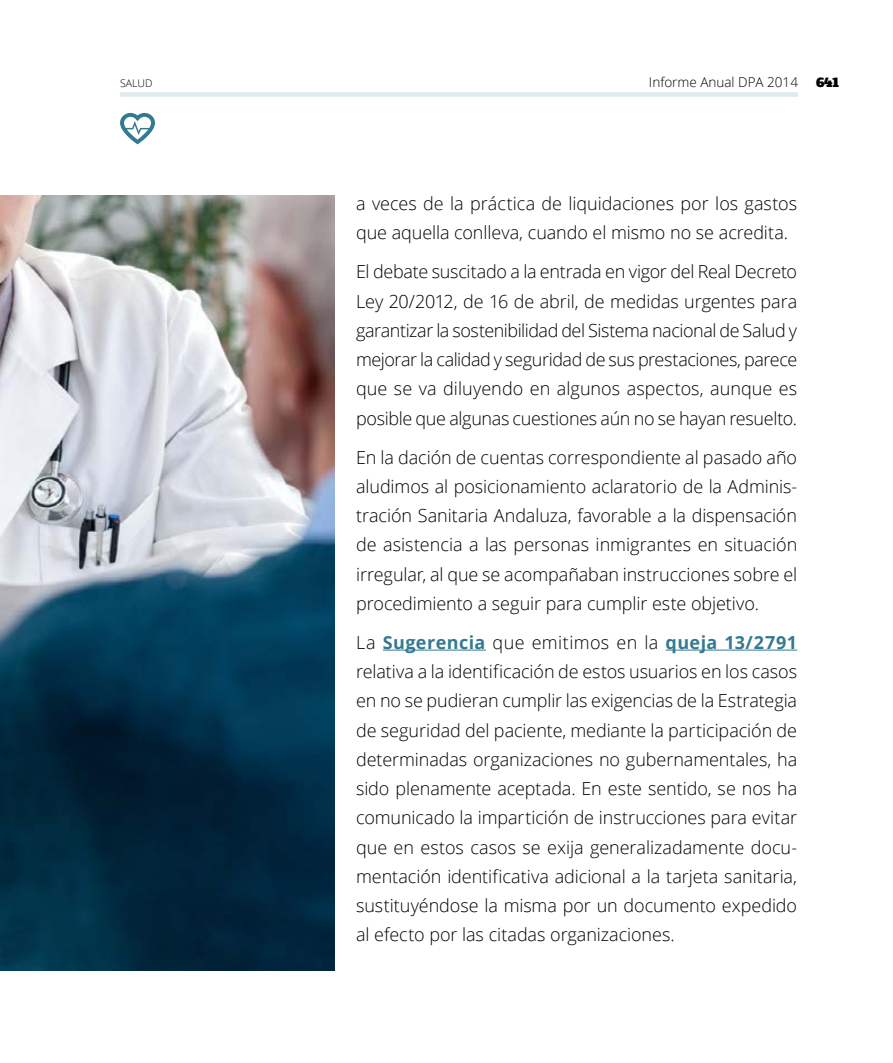
<style>
.page{position:relative;width:893px;height:1063px;background:#fff}
.page>*{position:absolute;margin:0;border:0;box-sizing:border-box;transform-origin:0 0}
.t1{font:300 18px/29.2px "Open Sans";letter-spacing:-.005em;color:#000;text-align:justify}
.t2{font:300 13.5px "Open Sans";color:#000}
.t3{font:12px "Alfa Slab One";color:#000}
.t4{font:300 10.5px "Open Sans";color:#000}
.s1{font-weight:700;color:#337a91}
</style>
<div class="page">
<div style="left:120px;top:92px;width:678px;height:5px;background:#deeaed"></div>
<svg style="left:120px;top:113px;width:35px;height:31px"></svg>
<hr style="left:383px;top:650px;width:103px;height:1px;background:#337a91">
<hr style="left:666px;top:650px;width:131px;height:1px;background:#337a91">
<img style="left:0;top:196px;width:335px;height:774px">
<p class="t4" style="left:120px;top:75px;width:34px">SALUD</p>
<p class="t2" style="left:649px;top:72px;width:151px">Informe Anual DPA 2014</p>
<p class="t3" style="left:816px;top:74px;width:24px">641</p>
<p class="t1" style="left:356px;top:188px;width:443px">a veces de la práctica de liquidaciones por los gastos que aquella conlleva, cuando el mismo no se acredita.</p>
<p class="t1" style="left:356px;top:257px;width:443px">El debate suscitado a la entrada en vigor del Real Decreto Ley 20/2012, de 16 de abril, de medidas urgentes para garantizar la sostenibilidad del Sistema nacional de Salud y mejorar la calidad y seguridad de sus prestaciones, parece que se va diluyendo en algunos aspectos, aunque es posible que algunas cuestiones aún no se hayan resuelto.</p>
<p class="t1" style="left:356px;top:442px;width:443px">En la dación de cuentas correspondiente al pasado año aludimos al posicionamiento aclaratorio de la Adminis&shy;tración Sanitaria Andaluza, favorable a la dispensación de asistencia a las personas inmigrantes en situación irregular, al que se acompañaban instrucciones sobre el procedimiento a seguir para cumplir este objetivo.</p>
<p class="t1" style="left:356px;top:627px;width:443px">La <span class="s1">Sugerencia</span> que emitimos en la <span class="s1">queja 13/2791 </span>relativa a la identificación de estos usuarios en los casos en no se pudieran cumplir las exigencias de la Estrategia de seguridad del paciente, mediante la participación de determinadas organizaciones no gubernamentales, ha sido plenamente aceptada. En este sentido, se nos ha comunicado la impartición de instrucciones para evitar que en estos casos se exija generalizadamente docu&shy;mentación identificativa adicional a la tarjeta sanitaria, sustituyéndose la misma por un documento expedido al efecto por las citadas organizaciones.</p>
</div>
